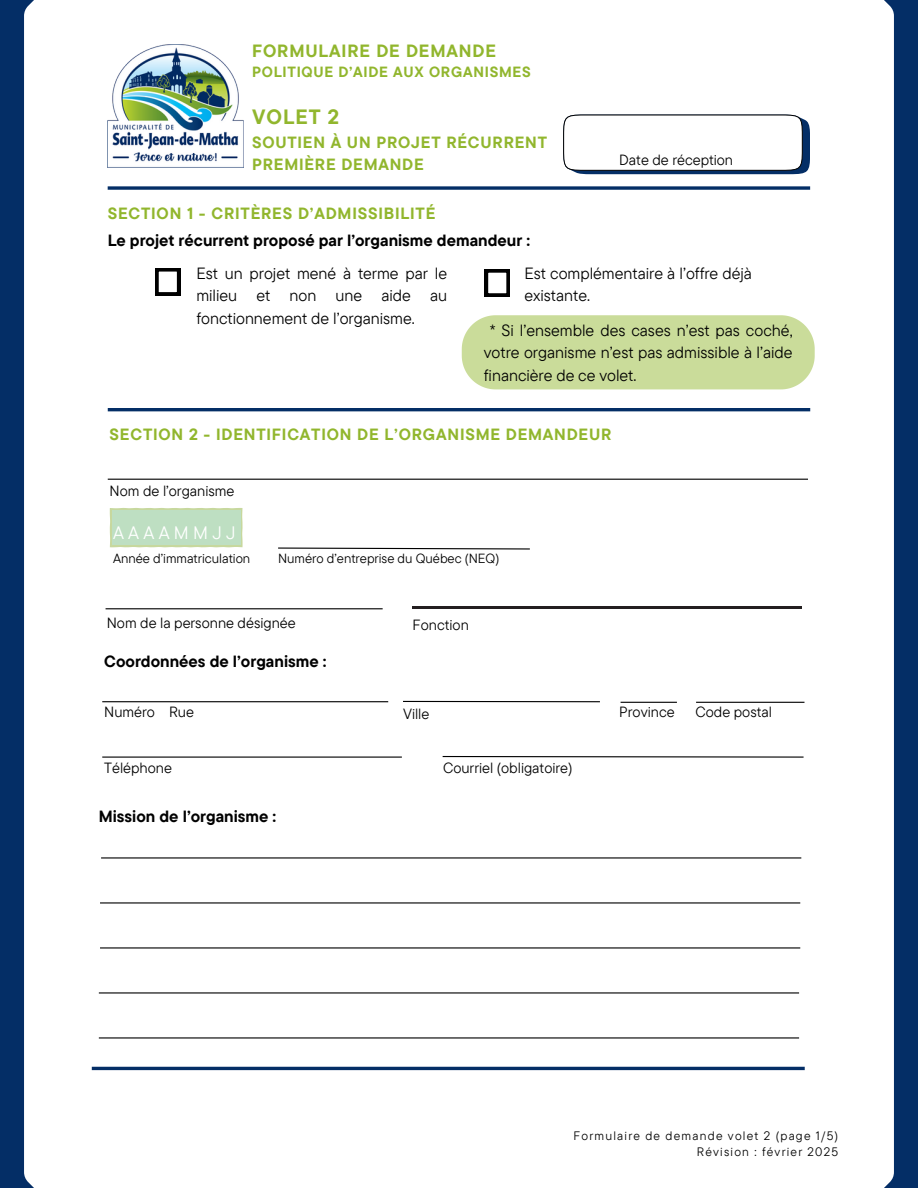
<style>
.page{position:relative;width:918px;height:1188px;background:#042e66}
.page>*{position:absolute;margin:0;border:0;box-sizing:border-box;transform-origin:0 0}
.t1{font:700 20.7px "TT Commons Pro";letter-spacing:.05em;color:#91b62d}
.t2{font:18px "TT Commons Pro";letter-spacing:.24em;color:#fff}
.t3{font:700 17.7px "TT Commons Pro";letter-spacing:.05em;color:#91b62d}
.t4{font:16.2px/22.5px "TT Commons Pro";color:#000;text-align:justify}
.t5{font:700 16.2px/22.5px "TT Commons Pro";letter-spacing:.05em;color:#91b62d}
.t6{font:700 16.2px "TT Commons Pro";color:#000}
.t7{font:14.7px "TT Commons Pro";color:#000}
.t8{font:700 14.7px "TT Commons Pro";letter-spacing:.05em;color:#91b62d}
.t9{font:13.2px "TT Commons Pro";color:#000}
.t10{font:12.15px "TT Commons Pro";letter-spacing:.1em;color:#000}
</style>
<div class="page">
<div style="left:24px;top:0;width:870px;height:1188px;background:#fff"></div>
<svg style="left:58px;top:575px;width:8px;height:8px"></svg>
<svg style="left:58px;top:605px;width:8px;height:7px"></svg>
<svg style="left:563px;top:115px;width:247px;height:59px"></svg>
<div style="left:564px;top:115px;width:238px;height:55px;background:#fff;border-radius:20px"></div>
<div style="left:563px;top:115px;width:240px;height:56px;border:1px solid #000;border-radius:20px"></div>
<svg style="left:277px;top:547px;width:254px;height:3px"></svg>
<hr style="left:106px;top:608px;width:277px;height:1px;background:#000">
<hr style="left:403px;top:701px;width:197px;height:1px;background:#000">
<hr style="left:696px;top:702px;width:108px;height:1px;background:#000">
<hr style="left:102px;top:757px;width:300px;height:1px;background:#000">
<svg style="left:442px;top:755px;width:363px;height:3px"></svg>
<svg style="left:108px;top:186px;width:702px;height:4px"></svg>
<hr style="left:108px;top:408px;width:702px;height:3px;background:#042e66">
<hr style="left:92px;top:1067px;width:713px;height:3px;background:#042e66">
<img style="left:108px;top:45px;width:136px;height:122px">
<div style="left:462px;top:315px;width:353px;height:74px;background:#cadc9a"></div>
<svg style="left:110px;top:508px;width:132px;height:39px"></svg>
<div style="left:112px;top:510px;width:128px;height:35px;background:#bedfc2"></div>
<hr style="left:102px;top:701px;width:286px;height:1px;background:#000">
<hr style="left:621px;top:702px;width:56px;height:1px;background:#000">
<hr style="left:413px;top:607px;width:389px;height:2px;background:#231f20">
<svg style="left:155px;top:268px;width:25px;height:27px"></svg>
<svg style="left:485px;top:269px;width:25px;height:27px"></svg>
<hr style="left:101px;top:857px;width:700px;height:2px;background:#000">
<hr style="left:100px;top:902px;width:700px;height:2px;background:#000">
<hr style="left:100px;top:947px;width:700px;height:2px;background:#000">
<hr style="left:99px;top:992px;width:700px;height:2px;background:#000">
<hr style="left:99px;top:1037px;width:700px;height:2px;background:#000">
<hr style="left:108px;top:479px;width:700px;height:1px;background:#000">
<p class="t3" style="left:252px;top:39px;width:245px">FORMULAIRE DE DEMANDE</p>
<p class="t8" style="left:252px;top:62px;width:280px">POLITIQUE D’AIDE AUX ORGANISMES</p>
<h2 class="t1" style="left:252px;top:104px;width:89px">VOLET 2</h2>
<h2 class="t5" style="left:252px;top:131px;width:297px">SOUTIEN À UN PROJET RÉCURRENT<br>PREMIÈRE DEMANDE</h2>
<p class="t7" style="left:619px;top:150px;width:115px">Date de réception</p>
<p class="t5" style="left:108px;top:201px;width:329px">SECTION 1 - CRITÈRES D’ADMISSIBILITÉ</p>
<p class="t6" style="left:108px;top:230px;width:424px">Le projet récurrent proposé par l’organisme demandeur :</p>
<h5 class="t4" style="left:196px;top:262px;width:252px">Est un projet mené à terme par le milieu et non une aide au fonctionnement de l’organisme.</h5>
<p class="t4" style="left:524px;top:262px;width:229px">Est complémentaire à l’offre déjà existante.</p>
<h2 class="t4" style="left:484px;top:319px;width:310px;text-indent:6px">* Si l’ensemble des cases n’est pas coché, votre organisme n’est pas admissible à l’aide financière de ce volet.</h2>
<p class="t5" style="left:110px;top:423px;width:503px">SECTION 2 - IDENTIFICATION DE L’ORGANISME DEMANDEUR</p>
<p class="t7" style="left:110px;top:481px;width:126px">Nom de l’organisme</p>
<p class="t2" style="left:113px;top:521px;width:124px">AAAAMMJJ</p>
<p class="t9" style="left:113px;top:550px;width:139px">Année d’immatriculation</p>
<h3 class="t9" style="left:278px;top:550px;width:223px">Numéro d’entreprise du Québec (NEQ)</h3>
<p class="t7" style="left:107px;top:613px;width:190px">Nom de la personne désignée</p>
<p class="t7" style="left:413px;top:615px;width:58px">Fonction</p>
<p class="t6" style="left:104px;top:651px;width:224px">Coordonnées de l’organisme :</p>
<p class="t7" style="left:104px;top:703px;width:91px">Numéro Rue</p>
<p class="t7" style="left:403px;top:705px;width:28px">Ville</p>
<h4 class="t7" style="left:619px;top:703px;width:57px">Province</h4>
<p class="t7" style="left:695px;top:703px;width:78px">Code postal</p>
<h6 class="t7" style="left:104px;top:758px;width:69px">Téléphone</h6>
<h2 class="t7" style="left:443px;top:759px;width:131px">Courriel (obligatoire)</h2>
<p class="t6" style="left:99px;top:806px;width:179px">Mission de l’organisme :</p>
<h4 class="t10" style="left:573px;top:1128px;width:266px">Formulaire de demande volet 2 (page 1/5)</h4>
<p class="t10" style="left:697px;top:1144px;width:143px">Révision : février 2025</p>
</div>
